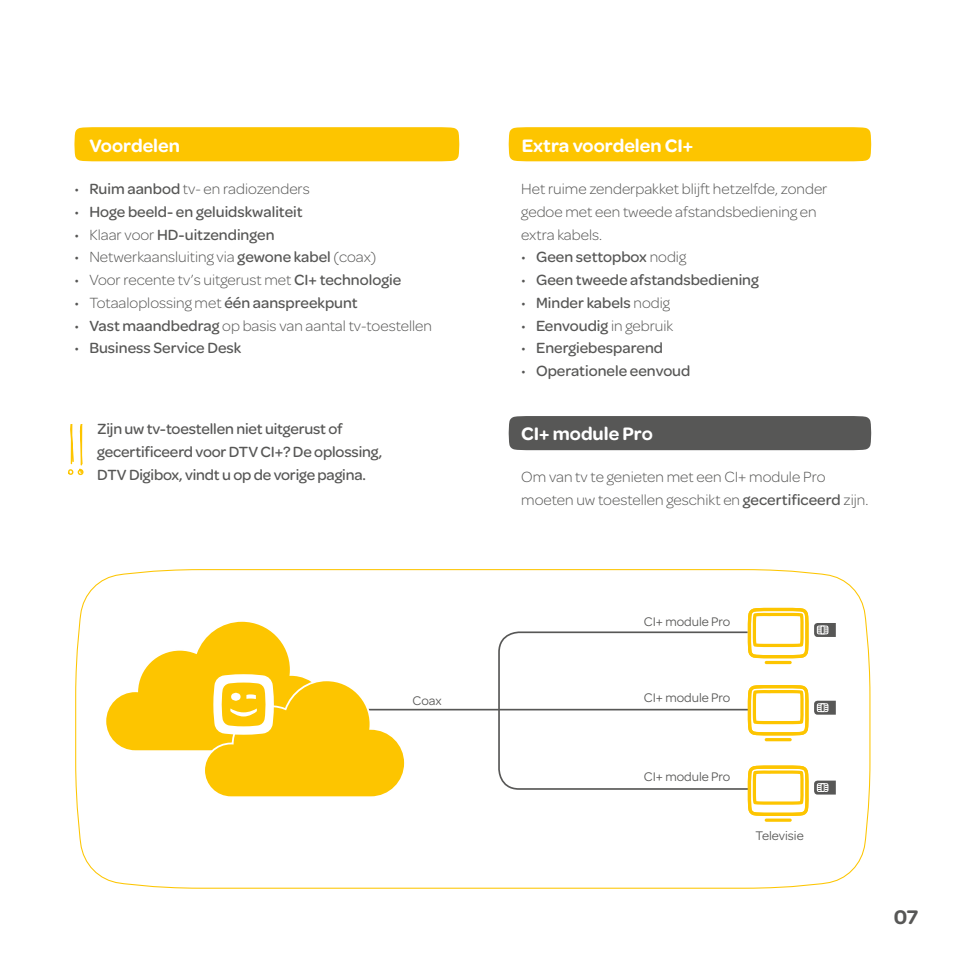
<style>
.page{position:relative;width:968px;height:968px;background:#fff}
.page>*{position:absolute;margin:0;border:0;box-sizing:border-box;transform-origin:0 0}
.t1{font:600 21px "Omnes";color:#575756}
.t2{font:600 19.25px "Omnes";color:#fff}
.t3{font:300 15.75px/22.8px "Omnes";color:#575756}
.t4{font:500 15.75px/22.8px "Omnes";color:#575756}
.t5{font:13.3px "Omnes";color:#575756}
.s1{font-weight:300}
.s2{font-weight:500}
</style>
<div class="page">
<div style="left:74px;top:127px;width:385px;height:34px;background:#fdc500"></div>
<div style="left:508px;top:127px;width:363px;height:34px;background:#fdc500"></div>
<div style="left:508px;top:416px;width:363px;height:34px;background:#575756"></div>
<svg style="left:75px;top:569px;width:795px;height:320px"></svg>
<svg style="left:497px;top:630px;width:253px;height:160px"></svg>
<hr style="left:326px;top:708px;width:422px;height:2px;background:#575756">
<svg style="left:104px;top:619px;width:303px;height:180px"></svg>
<svg style="left:747px;top:765px;width:61px;height:50px"></svg>
<hr style="left:764px;top:818px;width:27px;height:3px;background:#fdc500;border-radius:2px">
<svg style="left:747px;top:685px;width:61px;height:50px"></svg>
<hr style="left:764px;top:738px;width:27px;height:3px;background:#fdc500;border-radius:2px">
<svg style="left:747px;top:607px;width:61px;height:51px"></svg>
<svg style="left:764px;top:660px;width:27px;height:4px"></svg>
<svg style="left:68px;top:424px;width:16px;height:51px"></svg>
<svg style="left:814px;top:623px;width:21px;height:14px"></svg>
<svg style="left:814px;top:700px;width:21px;height:14px"></svg>
<svg style="left:814px;top:780px;width:21px;height:14px"></svg>
<p class="t2" style="left:89px;top:134px;width:92px">Voordelen</p>
<p class="t2" style="left:521px;top:135px;width:173px">Extra voordelen CI+</p>
<p class="t3" style="left:521px;top:177px;width:308px">Het ruime zenderpakket blijft hetzelfde, zonder gedoe met een tweede afstandsbediening en extra kabels.</p>
<p class="t4" style="left:521px;top:246px;width:166px"><span class="s1">•</span> Geen settopbox <span class="s1">nodig</span></p>
<p class="t4" style="left:521px;top:268px;width:239px"><span class="s1">•</span> Geen tweede afstandsbediening</p>
<p class="t4" style="left:521px;top:291px;width:150px"><span class="s1">•</span> Minder kabels <span class="s1">nodig</span></p>
<p class="t3" style="left:521px;top:314px;width:153px">• <span class="s2">Eenvoudig</span> in gebruik</p>
<p class="t4" style="left:521px;top:337px;width:143px"><span class="s1">•</span> Energiebesparend</p>
<p class="t4" style="left:521px;top:359px;width:171px"><span class="s1">•</span> Operationele eenvoud</p>
<p class="t3" style="left:74px;top:177px;width:237px">• <span class="s2">Ruim aanbod</span> tv- en radiozenders</p>
<p class="t4" style="left:74px;top:200px;width:230px"><span class="s1">•</span> Hoge beeld- en geluidskwaliteit</p>
<p class="t4" style="left:74px;top:223px;width:201px"><span class="s1">• Klaar voor</span> HD-uitzendingen</p>
<p class="t3" style="left:74px;top:246px;width:303px">• Netwerkaansluiting via <span class="s2">gewone kabel</span> (coax)</p>
<p class="t3" style="left:74px;top:268px;width:328px">• Voor recente tv’s uitgerust met <span class="s2">CI+ technologie</span></p>
<p class="t3" style="left:74px;top:291px;width:284px">• Totaaloplossing met <span class="s2">één aanspreekpunt</span></p>
<p class="t3" style="left:74px;top:314px;width:359px">• <span class="s2">Vast maandbedrag</span> op basis van aantal tv-toestellen</p>
<p class="t4" style="left:74px;top:337px;width:168px"><span class="s1">•</span> Business Service Desk</p>
<p class="t4" style="left:97px;top:417px;width:286px">Zijn uw tv-toestellen niet uitgerust of gecertificeerd voor DTV CI+? De oplossing,<br>DTV Digibox, vindt u op de vorige pagina.</p>
<p class="t2" style="left:521px;top:423px;width:133px">CI+ module Pro</p>
<p class="t3" style="left:521px;top:465px;width:348px">Om van tv te genieten met een CI+ module Pro moeten uw toestellen geschikt en <span class="s2">gecertificeerd</span> zijn.</p>
<p class="t5" style="left:412px;top:693px;width:31px">Coax</p>
<p class="t5" style="left:643px;top:614px;width:88px">CI+ module Pro</p>
<p class="t5" style="left:643px;top:689px;width:88px">CI+ module Pro</p>
<p class="t5" style="left:643px;top:768px;width:88px">CI+ module Pro</p>
<p class="t5" style="left:755px;top:828px;width:50px">Televisie</p>
<h1 class="t1" style="left:893px;top:905px;width:26px">07</h1>
</div>
